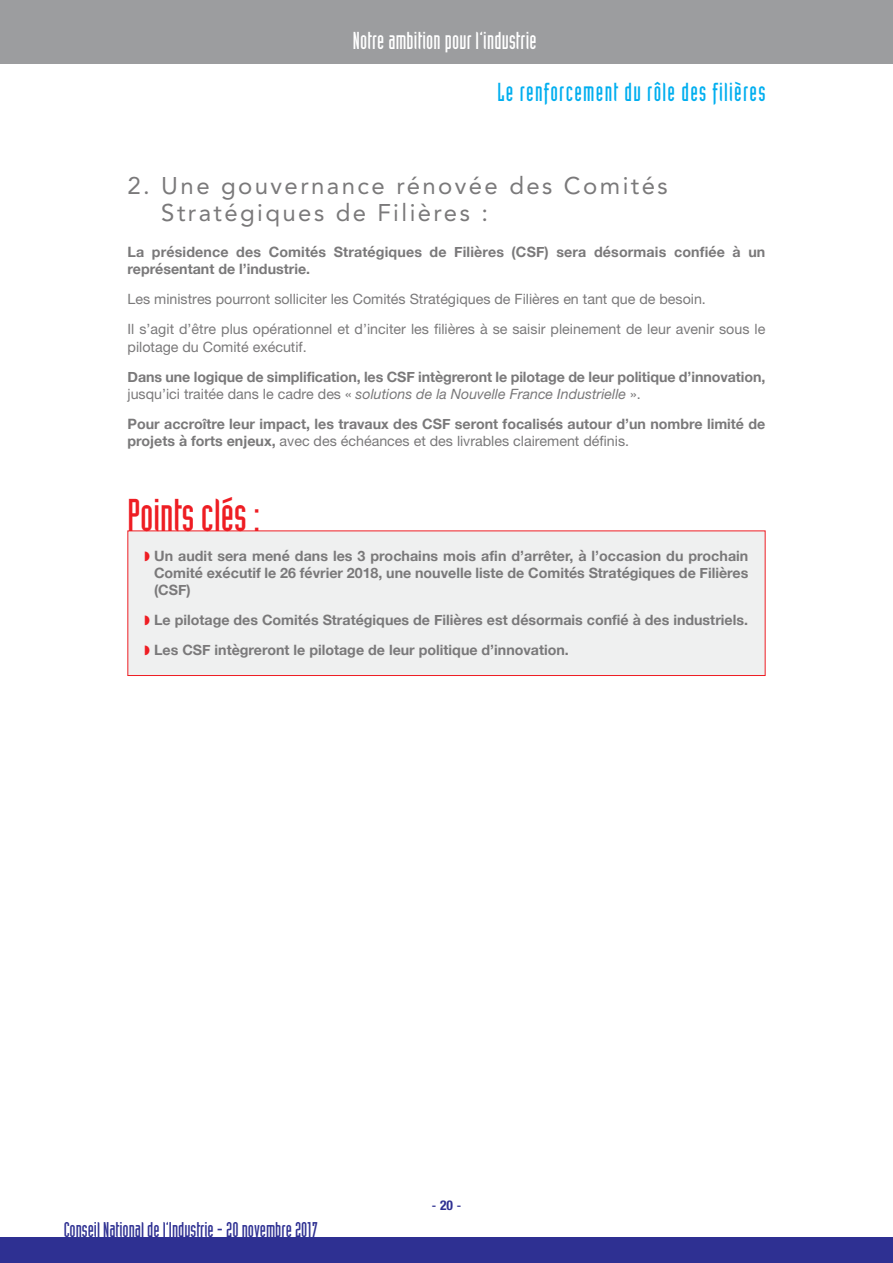
<style>
.page{position:relative;width:893px;height:1263px;background:#fff}
.page>*{position:absolute;margin:0;border:0;box-sizing:border-box;transform-origin:0 0}
.t1{font:45px "Industria Solid";color:#ee1d23}
.t2{font:25.5px "Industria Solid";letter-spacing:.05em;color:#00aeef}
.t3{font:24px/27px "Avenir";letter-spacing:.1em;color:#7a797a}
.t4{font:24px "Industria Solid";letter-spacing:.01em;color:#fff}
.t5{font:20.85px "Industria Solid";color:#2e3092}
.t6{font:700 14.25px/17.2px "Helvetica Neue";color:#7a797a}
.t7{font:14.25px/30px "Helvetica Neue LT Pro";color:#7a797a}
.t8{font:italic 14.25px "Helvetica Neue LT Pro";color:#7a797a}
.t9{font:13.5px "Helvetica";color:#2e3092}
.s1{font-style:normal}
.s2{font-family:"Helvetica Neue";font-weight:700}
.s3{font-family:"Helvetica Neue";font-weight:700;font-stretch:condensed}
</style>
<div class="page">
<div style="left:128px;top:531px;width:637px;height:144px;background:#eff0f0"></div>
<div style="left:128px;top:531px;width:637px;height:145px;border:1px solid #ee1d23"></div>
<div style="left:0;top:1237px;width:893px;height:26px;background:#2e3092"></div>
<div style="left:0;top:0;width:893px;height:64px;background:#9c9d9f"></div>
<h3 class="t4" style="left:353px;top:32px;width:185px">Notre ambition pour l’industrie</h3>
<h2 class="t2" style="left:497px;top:83px;width:269px">Le renforcement du rôle des filières</h2>
<h3 class="t3" style="left:161px;top:171px;width:508px;text-indent:-34px">2. Une gouvernance rénovée des Comités<br>Stratégiques de Filières :</h3>
<p class="t6" style="left:128px;top:243px;width:639px">La présidence des Comités Stratégiques de Filières (CSF) sera désormais confiée à un représentant de l’industrie.</p>
<p class="t7" style="left:128px;top:286px;width:639px">Les ministres pourront solliciter les Comités Stratégiques de Filières en tant que de besoin.<br>Il s’agit d’être plus opérationnel et d’inciter les filières à se saisir pleinement de leur avenir sous le</p>
<p class="t7" style="left:128px;top:333px;width:181px">pilotage du Comité exécutif.</p>
<p class="t6" style="left:128px;top:368px;width:639px">Dans une logique de simplification, les CSF intègreront le pilotage de leur politique d’innovation,</p>
<p class="t8" style="left:128px;top:389px;width:515px"><span class="s1">jusqu’ici traitée dans le cadre des «</span> solutions de la Nouvelle France Industrielle <span class="s1">».</span></p>
<p class="t6" style="left:128px;top:415px;width:639px">Pour accroître leur impact, les travaux des CSF seront focalisés autour d’un nombre limité de</p>
<p class="t7" style="left:128px;top:428px;width:503px"><span class="s2">projets à forts enjeux,</span> avec des échéances et des livrables clairement définis.</p>
<h1 class="t1" style="left:128px;top:498px;width:134px">Points clés :</h1>
<p class="t6" style="left:154px;top:547px;width:596px;text-align:justify">Un audit sera mené dans les 3 prochains mois afin d’arrêter, à l’occasion du prochain Comité exécutif le 26 février 2018, une nouvelle liste de Comités Stratégiques de Filières (CSF)</p>
<p class="t6" style="left:154px;top:605px;width:595px;line-height:30px">Le pilotage des Comités Stratégiques de Filières est désormais confié à des industriels.<br>Les CSF intègreront le pilotage de leur politique d’innovation.</p>
<h3 class="t5" style="left:64px;top:1222px;width:256px">ConseilNationalde l’Industrie - 20 novembre2017</h3>
<p class="t9" style="left:432px;top:1197px;width:31px">-<span class="s3">20</span>-</p>
</div>
